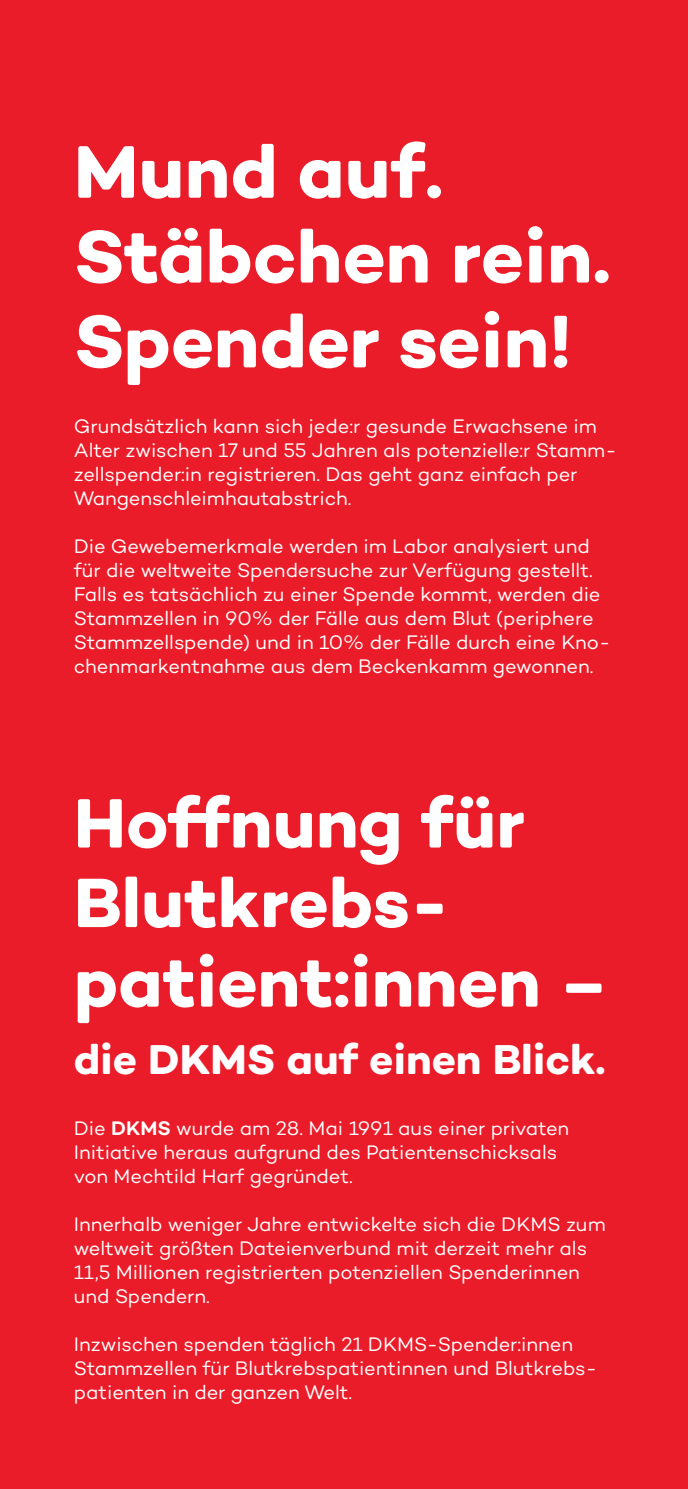
<style>
.page{position:relative;width:688px;height:1489px;background:#fff}
.page>*{position:absolute;margin:0;border:0;box-sizing:border-box;transform-origin:0 0}
.t1{font:700 75.75px/84.8px "DKMS Custom";color:#fff}
.t2{font:700 71px/79.5px "DKMS Custom";color:#fff}
.t3{font:700 42.5px "DKMS Custom";color:#fff}
.t4{font:20px/24px "DKMS Custom";letter-spacing:-.005em;color:#fff}
.s1{font-weight:500}
</style>
<div class="page">
<div style="left:0;top:0;width:687px;height:1488px;background:#eb1c29"></div>
<h1 class="t1" style="left:74px;top:128px;width:538px">Mund auf.<br>Stäbchen rein.<br>Spender sein!</h1>
<p class="t4" style="left:74px;top:414px;width:544px">Grundsätzlich kann sich jede:r gesunde Erwachsene im Alter zwischen 17 und 55 Jahren als potenzielle:r Stamm&shy;zellspender:in registrieren. Das geht ganz einfach per Wangenschleimhautabstrich.</p>
<p class="t4" style="left:74px;top:534px;width:538px">Die Gewebemerkmale werden im Labor analysiert und für die weltweite Spendersuche zur Verfügung gestellt.<br>Falls es tatsächlich zu einer Spende kommt, werden die Stammzellen in 90% der Fälle aus dem Blut (periphere Stammzellspende) und in 10% der Fälle durch eine Kno&shy;chenmarkentnahme aus dem Beckenkamm gewonnen.</p>
<h2 class="t2" style="left:74px;top:782px;width:536px">Hoffnung für<br>Blutkrebs&shy;patient:innen –</h2>
<h3 class="t3" style="left:74px;top:1032px;width:533px">die DKMS auf einen Blick.</h3>
<p class="t4" style="left:74px;top:1115px;width:497px">Die <span class="s1">DKMS</span> wurde am 28. Mai 1991 aus einer privaten<br>Initiative heraus aufgrund des Patientenschicksals von Mechtild Harf gegründet.</p>
<p class="t4" style="left:74px;top:1211px;width:533px">Innerhalb weniger Jahre entwickelte sich die DKMS zum weltweit größten Dateienverbund mit derzeit mehr als 11,5 Millionen registrierten potenziellen Spenderinnen und Spendern.</p>
<p class="t4" style="left:74px;top:1331px;width:524px">Inzwischen spenden täglich 21 DKMS-Spender:innen<br>Stammzellen für Blutkrebspatientinnen und Blutkrebs&shy;patienten in der ganzen Welt.</p>
</div>
